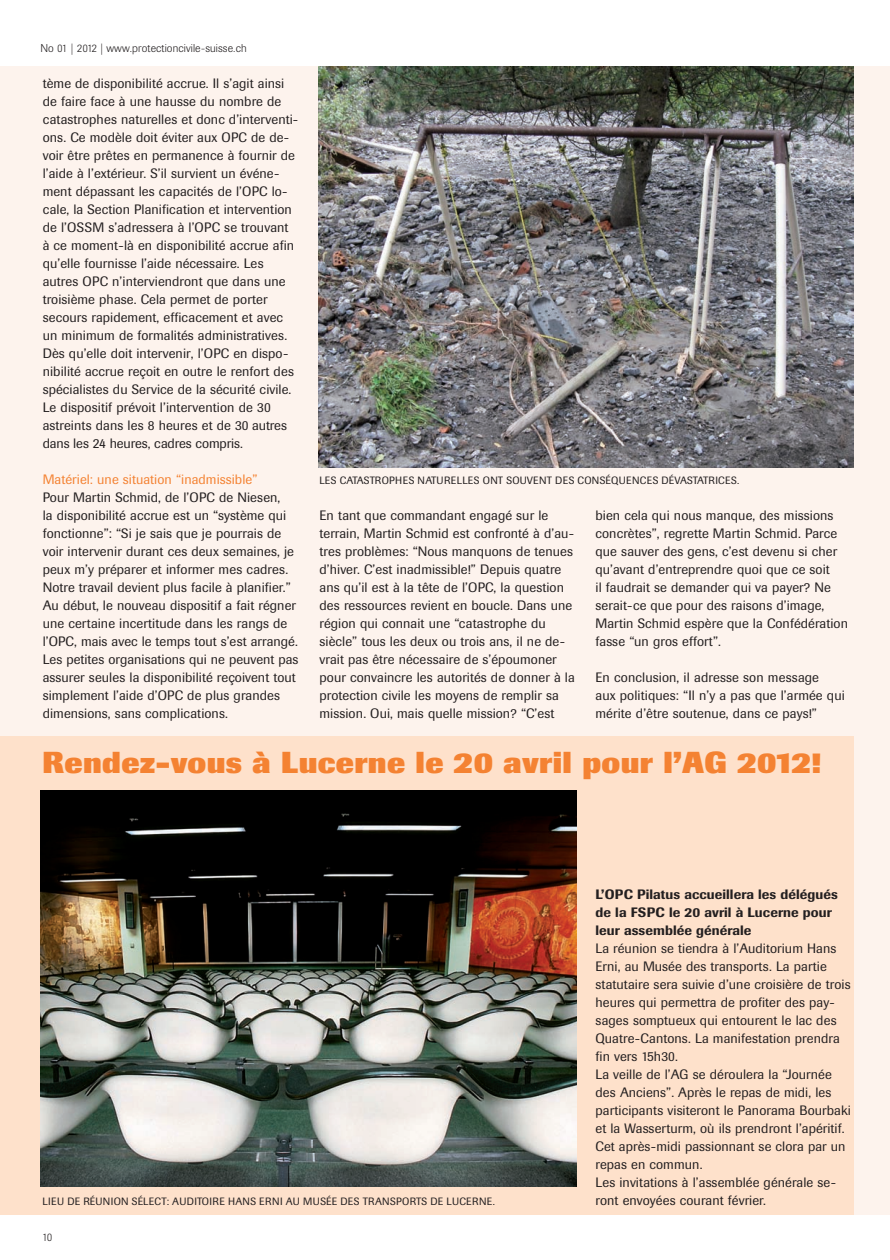
<style>
.page{position:relative;width:890px;height:1260px;background:#fff}
.page>*{position:absolute;margin:0;border:0;box-sizing:border-box;transform-origin:0 0}
.t1{font:800 30px "Berthold Imago BQ";letter-spacing:.015em;color:#f48232}
.t2{font:13.5px/18px "Berthold Imago BQ";letter-spacing:.005em;color:#231f20}
.t3{font:500 13.5px/18px "Berthold Imago BQ";letter-spacing:.005em;color:#231f20}
.t4{font:13.5px "Berthold Imago BQ";letter-spacing:.005em;color:#f48232}
.t5{font:300 11.25px "Berthold Imago BQ";letter-spacing:.01em;color:#231f20}
.t6{font:10.5px "Berthold Imago BQ";letter-spacing:.025em;color:#231f20}
</style>
<div class="page">
<img style="left:0;top:66px;width:889px;height:1149px">
<p class="t5" style="left:40px;top:42px;width:208px">No 01 | 2012 | www.protectioncivile-suisse.ch</p>
<p class="t2" style="left:43px;top:75px;width:257px">tème de disponibilité accrue. Il s’agit ainsi de faire face à une hausse du nombre de catastrophes naturelles et donc d’interventi&shy;ons. Ce modèle doit éviter aux OPC de de&shy;voir être prêtes en permanence à fournir de l’aide à l’extérieur. S’il survient un événe&shy;ment dépassant les capacités de l’OPC lo&shy;cale, la Section Planification et intervention de l’OSSM s’adressera à l’OPC se trouvant à ce moment-là en disponibilité accrue afin qu’elle fournisse l’aide nécessaire. Les autres OPC n’interviendront que dans une troisième phase. Cela permet de porter secours rapidement, efficacement et avec un minimum de formalités administratives.<br>Dès qu’elle doit intervenir, l’OPC en dispo&shy;nibilité accrue reçoit en outre le renfort des spécialistes du Service de la sécurité civile.<br>Le dispositif prévoit l’intervention de 30 astreints dans les 8 heures et de 30 autres dans les 24 heures, cadres compris.</p>
<p class="t4" style="left:43px;top:472px;width:216px">Matériel: une situation “inadmissible”»</p>
<p class="t2" style="left:43px;top:488px;width:257px">Pour Martin Schmid, de l’OPC de Niesen,<br>la disponibilité accrue est un “système qui fonctionne”: “Si je sais que je pourrais de voir intervenir durant ces deux semaines, je peux m’y préparer et informer mes cadres.<br>Notre travail devient plus facile à planifier.” Au début, le nouveau dispositif a fait régner une certaine incertitude dans les rangs de l’OPC, mais avec le temps tout s’est arrangé.<br>Les petites organisations qui ne peuvent pas assurer seules la disponibilité reçoivent tout simplement l’aide d’OPC de plus grandes dimensions, sans complications.</p>
<p class="t6" style="left:319px;top:474px;width:421px">LES CATASTROPHES NATURELLES ONT SOUVENT DES CONSÉQUENCES DÉVASTATRICES.</p>
<p class="t2" style="left:319px;top:506px;width:257px">En tant que commandant engagé sur le terrain, Martin Schmid est confronté à d’au&shy;tres problèmes: “Nous manquons de tenues d’hiver. C’est inadmissible!” Depuis quatre ans qu’il est à la tête de l’OPC, la question des ressources revient en boucle. Dans une région qui connait une “catastrophe du siècle” tous les deux ou trois ans, il ne de&shy;vrait pas être nécessaire de s’époumoner pour convaincre les autorités de donner à la protection civile les moyens de remplir sa mission. Oui, mais quelle mission? “C’est</p>
<p class="t2" style="left:595px;top:506px;width:254px">bien cela qui nous manque, des missions concrètes”, regrette Martin Schmid. Parce que sauver des gens, c’est devenu si cher qu’avant d’entreprendre quoi que ce soit<br>il faudrait se demander qui va payer? Ne serait-ce que pour des raisons d’image, Martin Schmid espère que la Confédération fasse “un gros effort”.</p>
<p class="t2" style="left:595px;top:668px;width:251px">En conclusion, il adresse son message<br>aux politiques: “Il n’y a pas que l’armée qui mérite d’être soutenue, dans ce pays!”»</p>
<h1 class="t1" style="left:43px;top:745px;width:779px">Rendez-vous à Lucerne le 20 avril pour l’AG 2012!</h1>
<p class="t6" style="left:42px;top:1195px;width:454px">LIEU DE RÉUNION SÉLECT: AUDITOIRE HANS ERNI AU MUSÉE DES TRANSPORTS DE LUCERNE.</p>
<p class="t5" style="left:42px;top:1230px;width:12px">10</p>
<p class="t3" style="left:595px;top:885px;width:244px">L’OPC Pilatus accueillera les délégués de la FSPC le 20 avril à Lucerne pour leur assemblée générale</p>
<p class="t2" style="left:595px;top:939px;width:257px">La réunion se tiendra à l’Auditorium Hans Erni, au Musée des transports. La partie statutaire sera suivie d’une croisière de trois heures qui permettra de profiter des pay&shy;sages somptueux qui entourent le lac des Quatre-Cantons. La manifestation prendra fin vers 15h30.<br>La veille de l’AG se déroulera la “Journée des Anciens”. Après le repas de midi, les participants visiteront le Panorama Bourbaki et la Wasserturm, où ils prendront l’apéritif.<br>Cet après-midi passionnant se clora par un repas en commun.<br>Les invitations à l’assemblée générale se&shy;ront envoyées courant février.</p>
</div>
